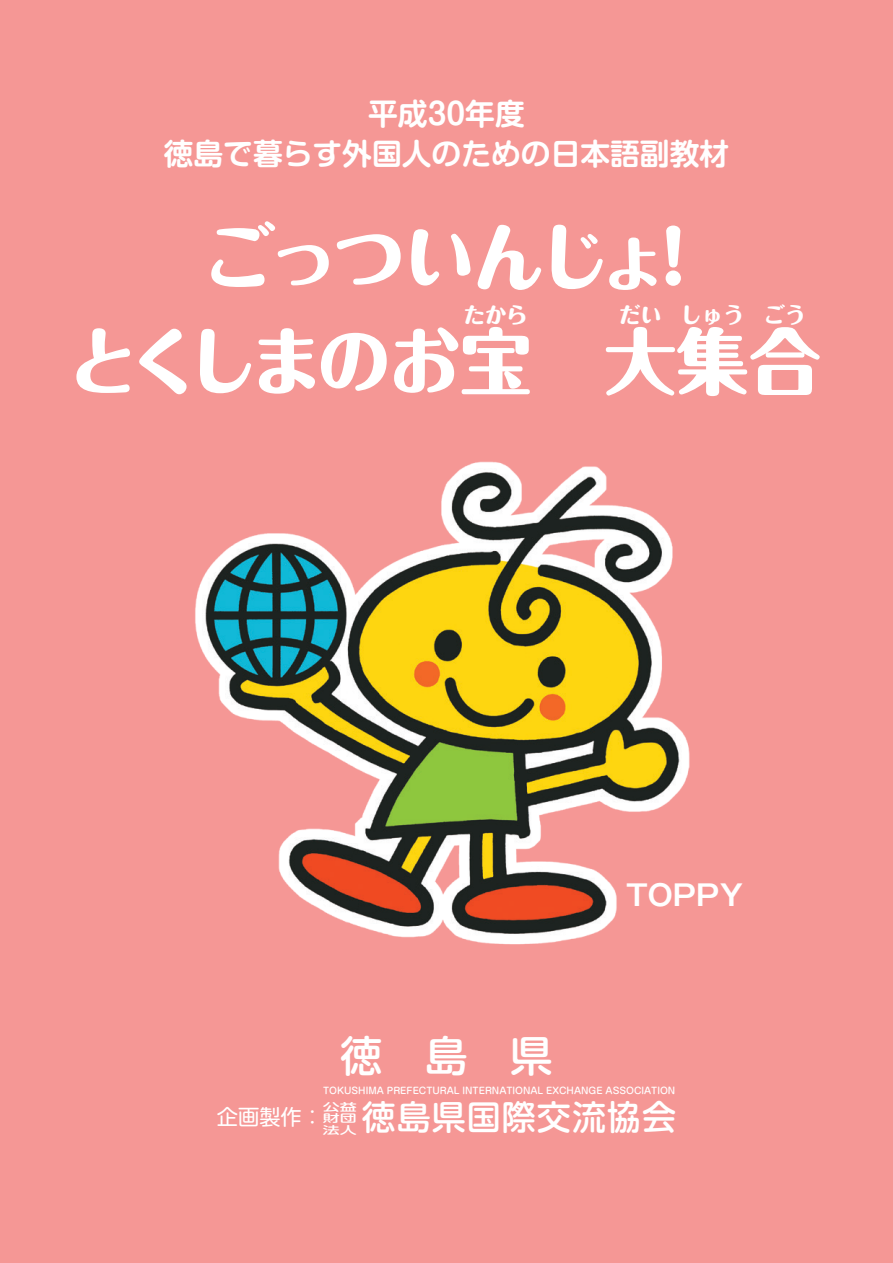
<style>
.page{position:relative;width:893px;height:1263px;background:#f59795}
.page>*{position:absolute;margin:0;border:0;box-sizing:border-box;transform-origin:0 0}
.t1{font:800 72.3px/104.1px "Maru Fo Pro";letter-spacing:-.075em;color:#fff}
.t2{font:500 42.45px "Shin M Go Pro";color:#fff}
.t3{font:500 34.05px "Shin M Go Pro";letter-spacing:.03em;color:#fff}
.t4{font:700 29.7px/40.3px "Shin M Go Pro De";color:#fff;text-align:center}
.t5{font:700 28.65px "Gothic MB101 Pro De";color:#fff}
.t6{font:800 21.3px "Maru Fo Pro";color:#fff}
.t7{font:21.3px "Shin M Go Pro";color:#fff}
.t8{font:500 10.5px/11.7px "Shin M Go Pro";color:#fff;text-align:justify;scale:1.61 1}
.t9{font:500 9px "Shin M Go Pro";color:#fff}
</style>
<div class="page">
<img style="left:195px;top:461px;width:495px;height:484px">
<h3 class="t4" style="left:164px;top:90px;width:567px">平成30年度<br>徳島で暮らす外国人のための日本語副教材</h3>
<h1 class="t1" style="left:67px;top:197px;width:644px;text-indent:136px">ごっついんじょ！とくしまのお宝</h1>
<h3 class="t6" style="left:619px;top:298px;width:44px">だい</h3>
<h3 class="t6" style="left:681px;top:298px;width:65px">しゅう</h3>
<h3 class="t6" style="left:764px;top:298px;width:44px">ごう</h3>
<h3 class="t6" style="left:464px;top:298px;width:65px">たから</h3>
<h1 class="t1" style="left:604px;top:301px;width:218px">大集合</h1>
<h3 class="t5" style="left:626px;top:871px;width:118px">TOPPY</h3>
<h2 class="t2" style="left:340px;top:1021px;width:214px">徳　島　県</h2>
<p class="t9" style="left:323px;top:1083px;width:354px">TOKUSHIMA PREFECTURAL INTERNATIONAL EXCHANGE ASSOCIATION</p>
<h3 class="t7" style="left:217px;top:1100px;width:108px">企画製作：</h3>
<p class="t8" style="left:323px;top:1099px;width:23px">公益財団法人</p>
<h3 class="t3" style="left:362px;top:1090px;width:316px">徳島県国際交流協会</h3>
</div>
